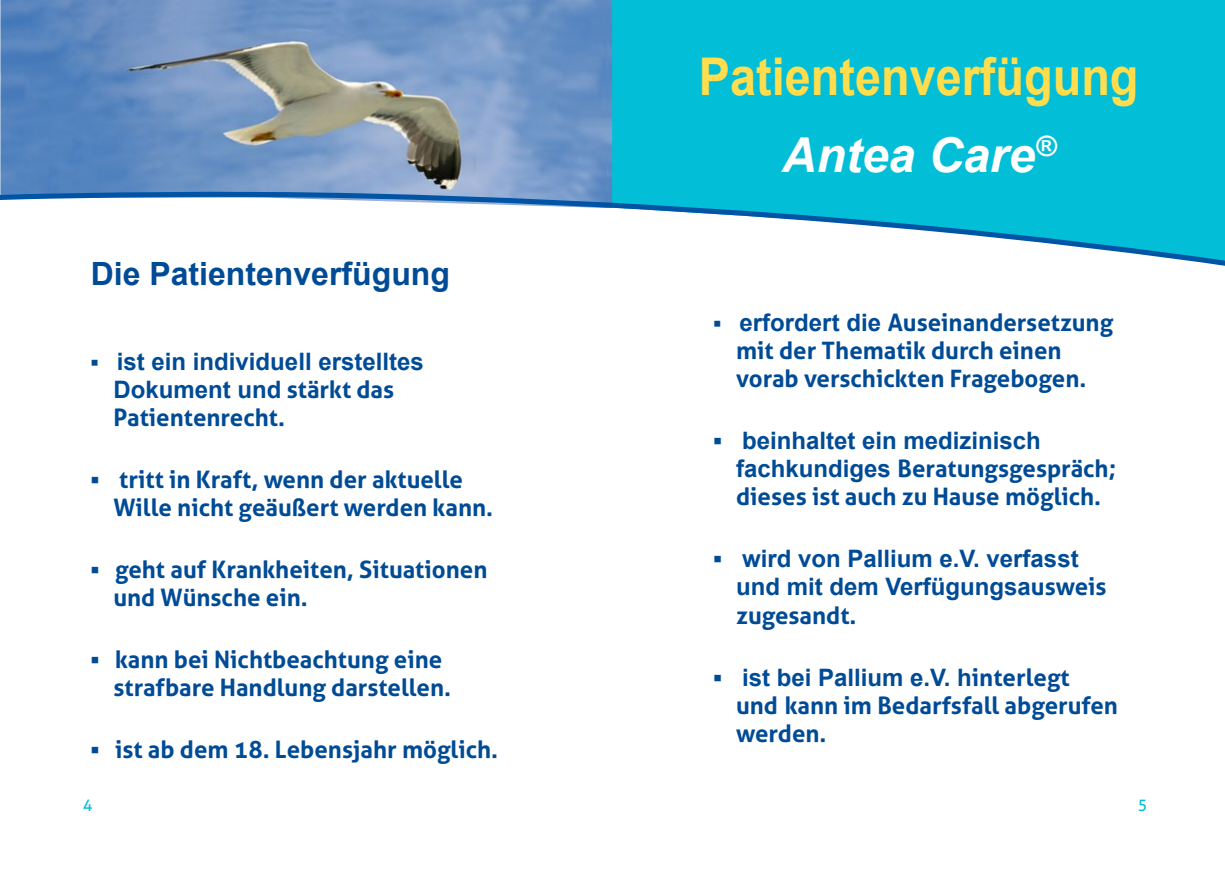
<style>
.page{position:relative;width:1225px;height:874px;background:#fff}
.page>*{position:absolute;margin:0;border:0;box-sizing:border-box;transform-origin:0 0}
.t1{font:700 52px "Arial";color:#ffdd4d;scale:.9 1}
.t2{font:italic 700 48px "Arial";color:#fff}
.t3{font:700 32px "Arial";color:#004b96}
.t4{font:700 24px/28px "Aller";color:#004b96}
.t5{font:700 24px/28px "Arial";color:#004b96;text-align:center}
.t6{font:16px "Aller";color:#03bed7}
.s1{font-size:22px}
.s2{font-family:"Aller"}
.s3{font-family:"Arial"}
.s4{font-family:"Arial";font-size:22px}
</style>
<div class="page">
<div style="left:612px;top:0;width:613px;height:190px;background:#03bed7"></div>
<img style="left:0;top:0;width:612px;height:190px">
<svg style="left:0;top:190px;width:1225px;height:76px"></svg>
<h3 class="t3" style="left:91px;top:251px;width:361px">Die Patientenverfügung</h3>
<p class="t5" style="left:91px;top:347px;width:334px"><span class="s1">▪</span> ist ein individuell erstelltes<br>Dokument und <span class="s2">stärkt das</span></p>
<p class="t4" style="left:113px;top:403px;width:173px">Patientenrecht.</p>
<p class="t4" style="left:113px;top:465px;width:381px;text-indent:-23px"><span class="s3">▪</span> tritt in Kraft, wenn der aktuelle<br>Wille nicht geäußert werden kann.</p>
<p class="t4" style="left:113px;top:555px;width:375px;text-indent:-23px"><span class="s3">▪</span> geht auf Krankheiten, Situationen und Wünsche ein.</p>
<p class="t4" style="left:113px;top:645px;width:339px;text-indent:-23px"><span class="s3">▪</span> kann bei Nichtbeachtung eine strafbare Handlung darstellen.</p>
<p class="t4" style="left:91px;top:735px;width:409px"><span class="s3">▪</span> ist ab dem 18. Lebensjahr möglich.</p>
<h1 class="t1" style="left:699px;top:40px;width:490px">Patientenverfügung</h1>
<h2 class="t2" style="left:781px;top:123px;width:276px">Antea Care<sup>®</sup></h2>
<p class="t4" style="left:736px;top:308px;width:379px;text-indent:-23px"><span class="s4">▪</span> <span class="s3">erfordert die</span> Auseinandersetzung mit der Thematik durch einen vorab verschickten Fragebogen.</p>
<p class="t5" style="left:713px;top:427px;width:329px">▪ beinhaltet ein medizinisch</p>
<p class="t4" style="left:736px;top:454px;width:381px"><span class="s3">fachkundiges</span> Beratungsgespräch; dieses ist auch zu Hause möglich.</p>
<p class="t5" style="left:736px;top:545px;width:372px;text-align:left;text-indent:-23px">▪ wird von Pallium e.V. verfasst und mit dem Verfügungsa<span class="s2">usweis</span></p>
<p class="t4" style="left:736px;top:600px;width:122px">zugesandt.</p>
<p class="t5" style="left:713px;top:663px;width:358px">▪ ist bei Pallium e.V. h<span class="s2">interlegt</span></p>
<p class="t4" style="left:736px;top:690px;width:383px">und kann im Bedarfsfall abgerufen werden.</p>
<p class="t6" style="left:83px;top:794px;width:11px">4</p>
<p class="t6" style="left:1137px;top:794px;width:11px">5</p>
</div>
